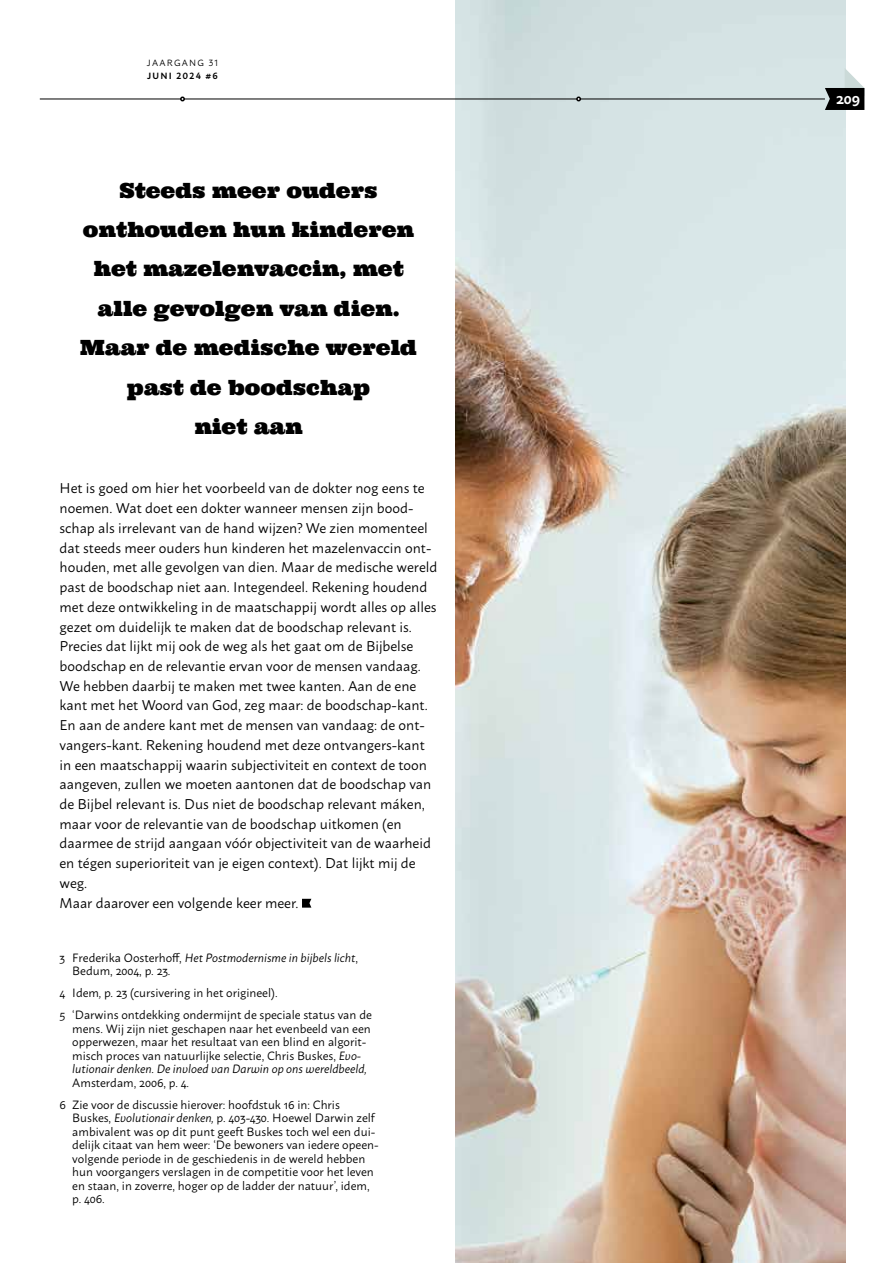
<style>
.page{position:relative;width:893px;height:1263px;background:#fff}
.page>*{position:absolute;margin:0;border:0;box-sizing:border-box;transform-origin:0 0}
.t1{font:21px/39.5px "Ultra";color:#000;text-align:center}
.t2{font:600 15px "Macho";color:#fff}
.t3{font:14.1px/19.6px "Macho";color:#000}
.t4{font:12px/13.5px "Macho";color:#000}
.t5{font:9px "Macho";letter-spacing:.14em;color:#000}
.t6{font:600 9px "Macho";letter-spacing:.14em;color:#000}
.s1{font-style:italic}
</style>
<div class="page">
<svg style="left:302px;top:899px;width:9px;height:9px"></svg>
<img style="left:455px;top:0;width:390px;height:1263px">
<hr style="left:40px;top:99px;width:785px;height:1px;background:#000">
<svg style="left:576px;top:97px;width:5px;height:4px"></svg>
<svg style="left:180px;top:97px;width:5px;height:4px"></svg>
<svg style="left:825px;top:68px;width:39px;height:42px;background:#707576"></svg>
<p class="t5" style="left:147px;top:55px;width:73px">JAARGANG 31</p>
<p class="t6" style="left:147px;top:68px;width:72px">JUNI 2024 #6</p>
<h1 class="t1" style="left:80px;top:170px;width:338px">Steeds meer ouders onthouden hun kinderen het mazelenvaccin, met alle gevolgen van dien.<br>Maar de medische wereld past de boodschap<br>niet aan</h1>
<p class="t3" style="left:60px;top:477px;width:379px">Het is goed om hier het voorbeeld van de dokter nog eens te noemen. Wat doet een dokter wanneer mensen zijn bood&shy;schap als irrelevant van de hand wijzen? We zien momenteel dat steeds meer ouders hun kinderen het mazelenvaccin ont&shy;houden, met alle gevolgen van dien. Maar de medische wereld past de boodschap niet aan. Integendeel. Rekening houdend met deze ontwikkeling in de maatschappij wordt alles op alles gezet om duidelijk te maken dat de boodschap relevant is.<br>Precies dat lijkt mij ook de weg als het gaat om de Bijbelse boodschap en de relevantie ervan voor de mensen vandaag.<br>We hebben daarbij te maken met twee kanten. Aan de ene kant met het Woord van God, zeg maar: de boodschap-kant.<br>En aan de andere kant met de mensen van vandaag: de ont&shy;vangers-kant. Rekening houdend met deze ontvangers-kant in een maatschappij waarin subjectiviteit en context de toon aangeven, zullen we moeten aantonen dat de boodschap van de Bijbel relevant is. Dus niet de boodschap relevant máken, maar voor de relevantie van de boodschap uitkomen (en daarmee de strijd aangaan vóór objectiviteit van de waarheid en tégen superioriteit van je eigen context). Dat lijkt mij de weg.<br>Maar daarover een volgende keer meer.</p>
<p class="t4" style="left:72px;top:950px;width:287px;text-indent:-13px">3 Frederika Oosterhoff, <span class="s1">Het Postmodernisme in bijbels licht</span>,<br>Bedum, 2004, p. 23.</p>
<p class="t4" style="left:60px;top:981px;width:314px;line-height:22px">4 Idem<span class="s1">,</span> p. 23 (cursivering in het origineel).<br>5 ‘Darwins ontdekking ondermijnt de speciale status van de</p>
<p class="t4" style="left:72px;top:1021px;width:300px">mens. Wij zijn niet geschapen naar het evenbeeld van een opperwezen, maar het resultaat van een blind en algorit&shy;misch proces van natuurlijke selectie, Chris Buskes, <span class="s1">Evo&shy;lutionair denken. De invloed van Darwin op ons wereldbeeld,</span></p>
<p class="t4" style="left:60px;top:1070px;width:282px;line-height:22px;text-indent:13px">Amsterdam, 2006, p. 4.<br>6 Zie voor de discussie hierover: hoofdstuk 16 in: Chris</p>
<p class="t4" style="left:72px;top:1110px;width:308px">Buskes, <span class="s1">Evolutionair denken,</span> p. 403-430. Hoewel Darwin zelf ambivalent was op dit punt geeft Buskes toch wel een dui&shy;delijk citaat van hem weer: ‘De bewoners van iedere opeen&shy;volgende periode in de geschiedenis in de wereld hebben hun voorgangers verslagen in de competitie voor het leven en staan, in zoverre, hoger op de ladder der natuur’, idem, p. 406.</p>
<p class="t2" style="left:836px;top:85px;width:25px">209</p>
</div>
